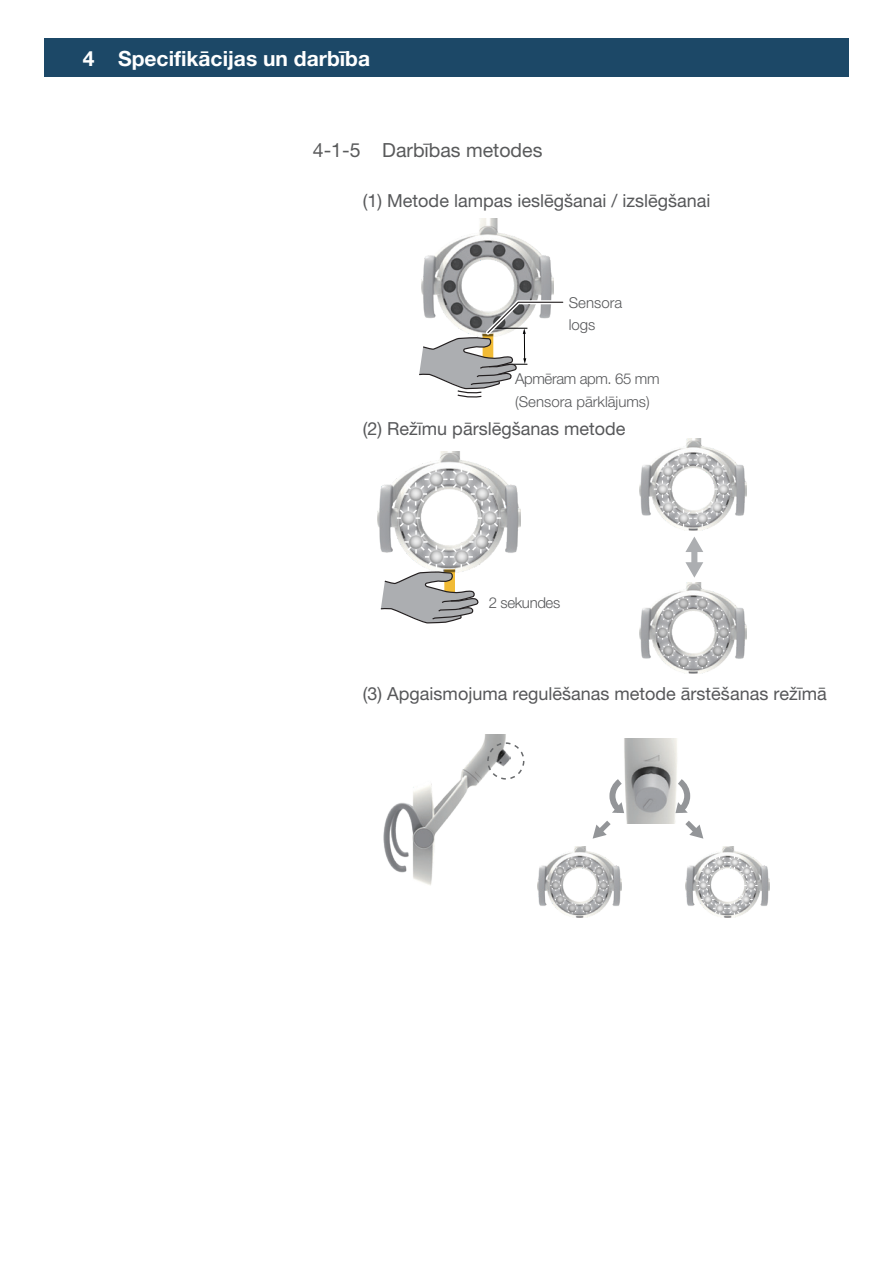
<style>
.page{position:relative;width:894px;height:1264px;background:#fff}
.page>*{position:absolute;margin:0;border:0;box-sizing:border-box;transform-origin:0 0}
.t1{font:700 21px "Helvetica Neue LT Pro";color:#fff}
.t2{font:19.5px "Helvetica Neue LT Pro";color:#595a5b}
.t3{font:18px "Helvetica Neue LT Pro";color:#57585a}
.t4{font:300 15px/22.5px "Helvetica Neue LT Pro";color:#57585a}
.t5{font:300 15px "Helvetica Neue LT Pro";letter-spacing:-.025em;color:#57585a}
</style>
<div class="page">
<div style="left:45px;top:38px;width:803px;height:39px;background:#1c4867"></div>
<img style="left:685px;top:846px;width:83px;height:71px">
<img style="left:693px;top:875px;width:19px;height:19px;border-radius:9px">
<img style="left:710px;top:898px;width:18px;height:19px;border-radius:9px">
<img style="left:710px;top:853px;width:18px;height:18px;border-radius:9px">
<img style="left:741px;top:875px;width:18px;height:19px;border-radius:9px">
<img style="left:725px;top:898px;width:18px;height:19px;border-radius:9px">
<svg style="left:696px;top:856px;width:61px;height:59px"></svg>
<img style="left:725px;top:853px;width:18px;height:18px;border-radius:9px">
<img style="left:537px;top:846px;width:84px;height:71px">
<img style="left:581px;top:853px;width:15px;height:4px">
<img style="left:562px;top:853px;width:19px;height:4px">
<img style="left:608px;top:875px;width:4px;height:19px">
<img style="left:546px;top:875px;width:4px;height:19px">
<img style="left:581px;top:913px;width:15px;height:3px">
<svg style="left:550px;top:857px;width:58px;height:56px"></svg>
<img style="left:562px;top:898px;width:19px;height:18px">
<img style="left:377px;top:451px;width:143px;height:102px">
<img style="left:422px;top:218px;width:131px;height:82px">
<img style="left:384px;top:735px;width:126px;height:150px">
<img style="left:624px;top:739px;width:53px;height:84px">
<svg style="left:419px;top:300px;width:145px;height:98px"></svg>
<svg style="left:685px;top:537px;width:18px;height:41px"></svg>
<div style="left:487px;top:742px;width:37px;height:37px;border:2px dashed #67696b;border-radius:50%"></div>
<svg style="left:671px;top:773px;width:32px;height:65px"></svg>
<svg style="left:593px;top:773px;width:35px;height:65px"></svg>
<img style="left:420px;top:463px;width:31px;height:31px;border-radius:16px">
<img style="left:473px;top:501px;width:32px;height:32px;border-radius:16px">
<svg style="left:379px;top:468px;width:121px;height:156px"></svg>
<img style="left:445px;top:463px;width:32px;height:31px;border-radius:16px">
<img style="left:639px;top:439px;width:107px;height:91px">
<img style="left:650px;top:477px;width:24px;height:23px;border-radius:12px">
<img style="left:671px;top:506px;width:24px;height:23px;border-radius:12px">
<img style="left:671px;top:447px;width:23px;height:24px;border-radius:12px">
<img style="left:711px;top:477px;width:23px;height:23px;border-radius:12px">
<img style="left:690px;top:506px;width:23px;height:23px;border-radius:12px">
<svg style="left:653px;top:451px;width:78px;height:76px"></svg>
<img style="left:690px;top:447px;width:23px;height:24px;border-radius:12px">
<img style="left:639px;top:582px;width:107px;height:92px">
<img style="left:694px;top:591px;width:19px;height:6px">
<img style="left:671px;top:591px;width:23px;height:6px">
<img style="left:730px;top:620px;width:4px;height:23px">
<img style="left:650px;top:620px;width:5px;height:23px">
<img style="left:695px;top:668px;width:18px;height:4px">
<svg style="left:655px;top:597px;width:75px;height:71px"></svg>
<img style="left:671px;top:649px;width:24px;height:23px">
<p class="t1" style="left:83px;top:46px;width:288px">4 Specifikācijas un darbība</p>
<p class="t2" style="left:313px;top:138px;width:231px">4-1-5 Darbības metodes</p>
<p class="t3" style="left:363px;top:190px;width:349px">(1) Metode lampas ieslēgšanai / izslēgšanai</p>
<p class="t4" style="left:568px;top:291px;width:55px">Sensora logs</p>
<p class="t4" style="left:515px;top:367px;width:146px">Apmēram apm. 65 mm (Sensora pārklājums)</p>
<p class="t3" style="left:363px;top:417px;width:264px">(2) Režīmu pārslēgšanas metode</p>
<p class="t5" style="left:488px;top:593px;width:73px">2 sekundes</p>
<p class="t3" style="left:363px;top:683px;width:465px">(3) Apgaismojuma regulēšanas metode ārstēšanas režīmā</p>
</div>
